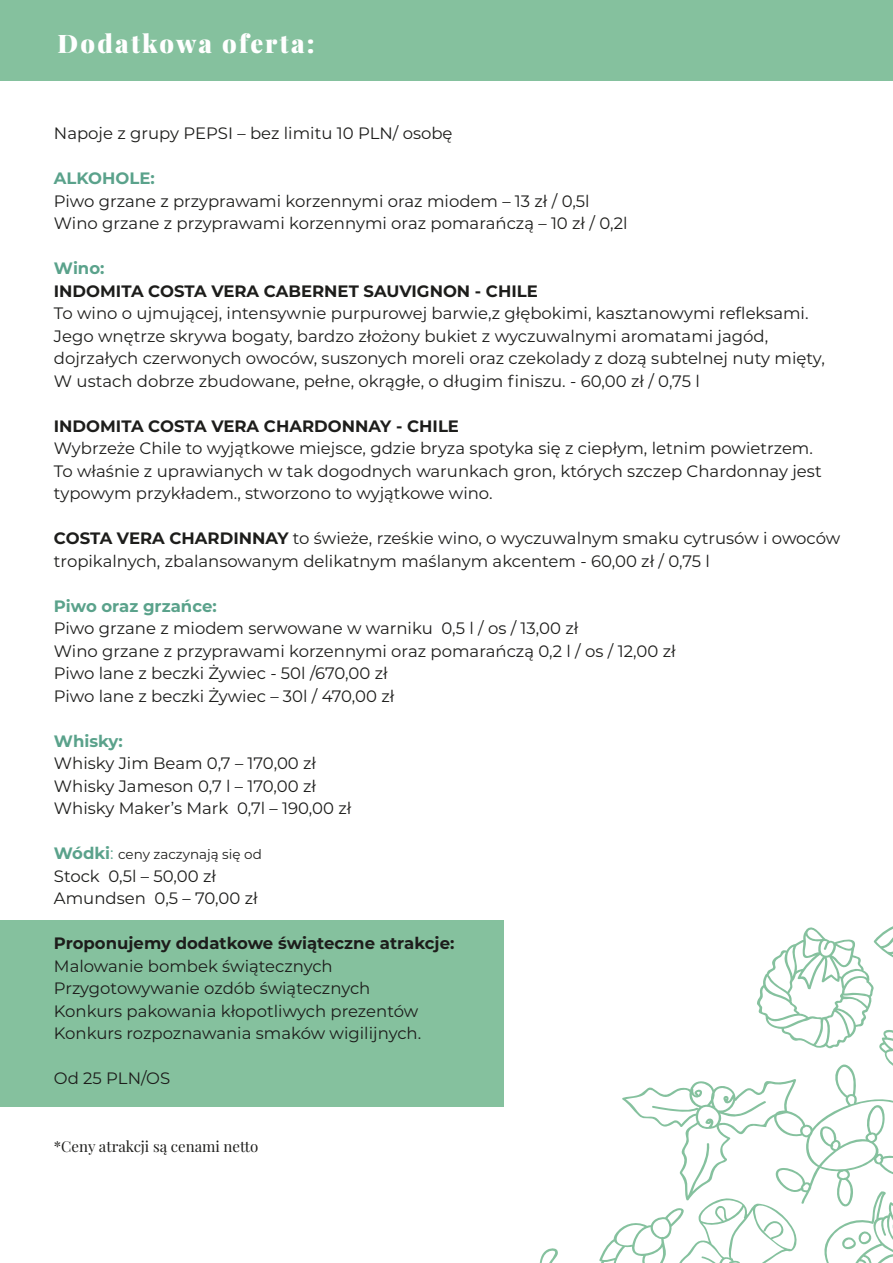
<style>
.page{position:relative;width:893px;height:1263px;background:#fff}
.page>*{position:absolute;margin:0;border:0;box-sizing:border-box;transform-origin:0 0}
.t1{font:900 25.5px "Playfair Display";letter-spacing:.09em;color:#fff}
.t2{font:16.5px/22.5px "Montserrat";color:#1d1d1b}
.t3{font:700 16.5px "Montserrat";color:#1d1d1b}
.t4{font:700 16.5px "Montserrat";color:#5aa28b}
.t5{font:15px "Playfair Display";color:#1d1d1b}
.t6{font:13.5px "Montserrat";color:#1d1d1b}
.s1{font-weight:700}
.s2{font-weight:700;font-size:16.5px;color:#5aa28b}
.s3{font-size:16.5px;color:#5aa28b}
</style>
<div class="page">
<div style="left:0;top:0;width:893px;height:81px;background:#85c19e"></div>
<div style="left:0;top:921px;width:503px;height:186px;background:#85c19e"></div>
<svg style="left:392px;top:920px;width:501px;height:343px"></svg>
<p class="t1" style="left:57px;top:23px;width:259px">Dodatkowa oferta:</p>
<p class="t2" style="left:54px;top:122px;width:400px">Napoje z grupy PEPSI – bez limitu 10 PLN/ osobę</p>
<p class="t4" style="left:54px;top:167px;width:102px">ALKOHOLE:</p>
<p class="t2" style="left:54px;top:189px;width:537px">Piwo grzane z przyprawami korzennymi oraz miodem – 13 zł / 0,5l</p>
<p class="t2" style="left:54px;top:212px;width:575px">Wino grzane z przyprawami korzennymi oraz pomarańczą – 10 zł / 0,2l</p>
<p class="t4" style="left:54px;top:257px;width:52px">Wino:</p>
<p class="t3" style="left:54px;top:279px;width:485px">INDOMITA COSTA VERA CABERNET SAUVIGNON - CHILE</p>
<p class="t2" style="left:54px;top:302px;width:772px">To wino o ujmującej, intensywnie purpurowej barwie,z głębokimi, kasztanowymi refleksami.<br>Jego wnętrze skrywa bogaty, bardzo złożony bukiet z wyczuwalnymi aromatami jagód, dojrzałych czerwonych owoców, suszonych moreli oraz czekolady z dozą subtelnej nuty mięty, W ustach dobrze zbudowane, pełne, okrągłe, o długim finiszu. - 60,00 zł / 0,75 l</p>
<p class="t3" style="left:54px;top:414px;width:407px">INDOMITA COSTA VERA CHARDONNAY - CHILE</p>
<p class="t2" style="left:54px;top:437px;width:769px">Wybrzeże Chile to wyjątkowe miejsce, gdzie bryza spotyka się z ciepłym, letnim powietrzem.<br>To właśnie z uprawianych w tak dogodnych warunkach gron, których szczep Chardonnay jest typowym przykładem., stworzono to wyjątkowe wino.</p>
<p class="t2" style="left:54px;top:527px;width:788px"><span class="s1">COSTA VERA CHARDINNAY</span> to świeże, rześkie wino, o wyczuwalnym smaku cytrusów i owoców tropikalnych, zbalansowanym delikatnym maślanym akcentem - 60,00 zł / 0,75 l</p>
<p class="t4" style="left:54px;top:594px;width:164px">Piwo oraz grzańce:</p>
<p class="t2" style="left:54px;top:617px;width:526px">Piwo grzane z miodem serwowane w warniku 0,5 l / os / 13,00 zł</p>
<p class="t2" style="left:54px;top:639px;width:623px">Wino grzane z przyprawami korzennymi oraz pomarańczą 0,2 l / os / 12,00 zł</p>
<p class="t2" style="left:54px;top:662px;width:335px">Piwo lane z beczki Żywiec - 50l /670,00 zł</p>
<p class="t2" style="left:54px;top:684px;width:342px">Piwo lane z beczki Żywiec – 30l / 470,00 zł</p>
<p class="t4" style="left:54px;top:729px;width:70px">Whisky:</p>
<p class="t2" style="left:54px;top:752px;width:264px">Whisky Jim Beam 0,7 – 170,00 zł</p>
<p class="t2" style="left:54px;top:774px;width:264px">Whisky Jameson 0,7 l – 170,00 zł</p>
<p class="t2" style="left:54px;top:797px;width:299px">Whisky Maker’s Mark 0,7l – 190,00 zł</p>
<p class="t6" style="left:54px;top:845px;width:209px"><span class="s2">Wódki</span><span class="s3">:</span> ceny zaczynają się od</p>
<p class="t2" style="left:54px;top:864px;width:164px">Stock 0,5l – 50,00 zł</p>
<p class="t2" style="left:54px;top:887px;width:205px">Amundsen 0,5 – 70,00 zł</p>
<p class="t3" style="left:54px;top:932px;width:402px">Proponujemy dodatkowe świąteczne atrakcje:</p>
<p class="t2" style="left:54px;top:954px;width:280px">Malowanie bombek świątecznych</p>
<p class="t2" style="left:54px;top:977px;width:318px">Przygotowywanie ozdób świątecznych</p>
<p class="t2" style="left:54px;top:999px;width:366px">Konkurs pakowania kłopotliwych prezentów</p>
<p class="t2" style="left:54px;top:1022px;width:369px">Konkurs rozpoznawania smaków wigilijnych.</p>
<p class="t2" style="left:54px;top:1067px;width:118px">Od 25 PLN/OS</p>
<p class="t5" style="left:54px;top:1134px;width:206px">*Ceny atrakcji są cenami netto</p>
</div>
